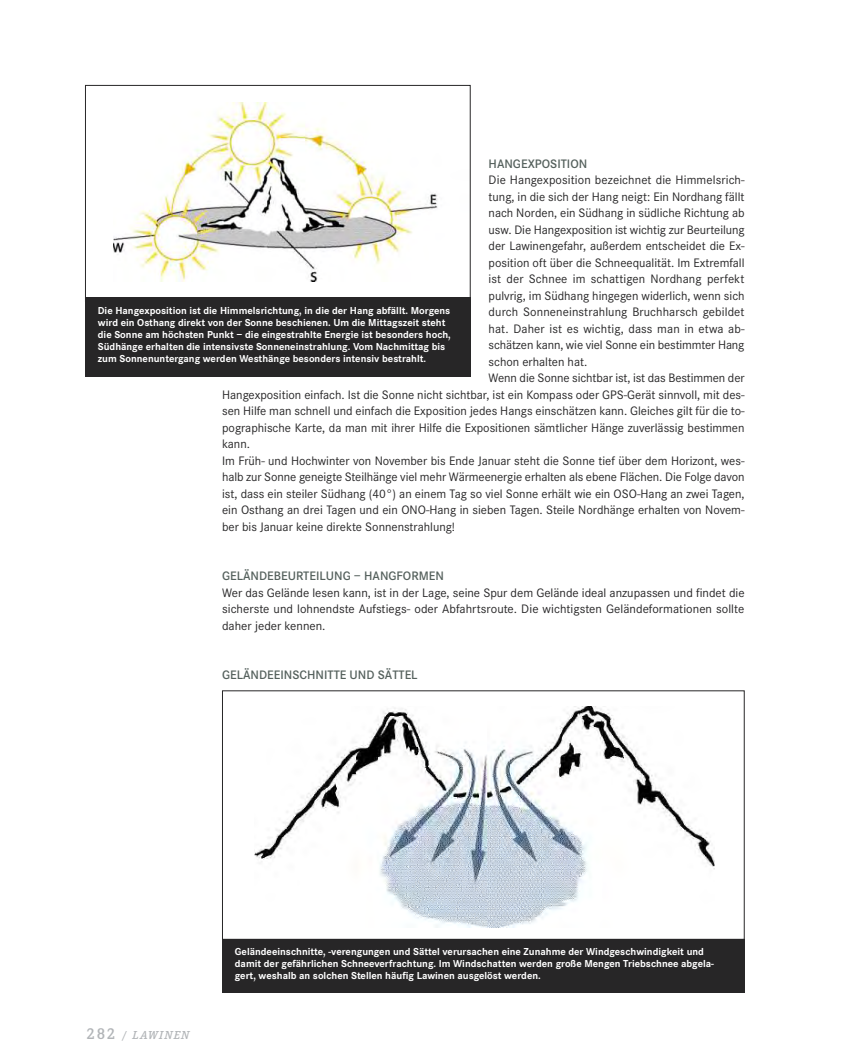
<style>
.page{position:relative;width:851px;height:1063px;background:#fff}
.page>*{position:absolute;margin:0;border:0;box-sizing:border-box;transform-origin:0 0}
.t1{font:12.75px/16.5px "Corporate S";color:#272627}
.t2{font:600 12.75px "Corporate S";color:#55615d}
.t3{font:italic 600 12px "Corporate E";letter-spacing:.1em;color:#b2b5b8}
.t4{font:700 10.5px/12px "Corporate S";color:#fff}
.s1{font-weight:600;color:#55615d}
.s2{font-style:normal;font-size:16.5px}
.s3{font-style:normal}
</style>
<div class="page">
<img style="left:113px;top:102px;width:325px;height:179px">
<div style="left:85px;top:297px;width:385px;height:79px;background:#272627"></div>
<img style="left:254px;top:707px;width:460px;height:221px">
<div style="left:222px;top:690px;width:522px;height:250px;border:1px solid #272627"></div>
<div style="left:222px;top:940px;width:522px;height:53px;background:#272627"></div>
<p class="t2" style="left:488px;top:156px;width:100px">HANGEXPOSITION</p>
<p class="t1" style="left:488px;top:171px;width:257px">Die Hangexposition bezeichnet die Himmelsrich-</p>
<p class="t1" style="left:488px;top:188px;width:257px">tung, in die sich der Hang neigt: Ein Nordhang fällt</p>
<p class="t1" style="left:488px;top:204px;width:257px">nach Norden, ein Südhang in südliche Richtung ab</p>
<p class="t1" style="left:488px;top:221px;width:257px">usw. Die Hangexposition ist wichtig zur Beurteilung</p>
<p class="t1" style="left:488px;top:237px;width:257px">der Lawinengefahr, außerdem entscheidet die Ex-</p>
<p class="t1" style="left:488px;top:254px;width:257px">position oft über die Schneequalität. Im Extremfall</p>
<p class="t1" style="left:488px;top:270px;width:257px">ist der Schnee im schattigen Nordhang perfekt</p>
<p class="t1" style="left:488px;top:287px;width:257px">pulvrig, im Südhang hingegen widerlich, wenn sich</p>
<p class="t1" style="left:488px;top:303px;width:257px">durch Sonneneinstrahlung Bruchharsch gebildet</p>
<p class="t1" style="left:488px;top:320px;width:257px">hat. Daher ist es wichtig, dass man in etwa ab-</p>
<p class="t1" style="left:488px;top:336px;width:257px">schätzen kann, wie viel Sonne ein bestimmter Hang</p>
<p class="t1" style="left:488px;top:353px;width:100px">schon erhalten hat.</p>
<p class="t1" style="left:488px;top:369px;width:257px">Wenn die Sonne sichtbar ist, ist das Bestimmen der</p>
<p class="t1" style="left:222px;top:386px;width:523px">Hangexposition einfach. Ist die Sonne nicht sichtbar, ist ein Kompass oder GPS-Gerät sinnvoll, mit des-</p>
<p class="t1" style="left:222px;top:402px;width:523px">sen Hilfe man schnell und einfach die Exposition jedes Hangs einschätzen kann. Gleiches gilt für die to-</p>
<p class="t1" style="left:222px;top:419px;width:524px">pographische Karte, da man mit ihrer Hilfe die Expositionen sämtlicher Hänge zuverlässig bestimmen</p>
<p class="t1" style="left:222px;top:435px;width:29px">kann.</p>
<p class="t1" style="left:222px;top:452px;width:523px">Im Früh- und Hochwinter von November bis Ende Januar steht die Sonne tief über dem Horizont, wes-</p>
<p class="t1" style="left:222px;top:468px;width:524px">halb zur Sonne geneigte Steilhänge viel mehr Wärmeenergie erhalten als ebene Flächen. Die Folge davon</p>
<p class="t1" style="left:222px;top:485px;width:524px">ist, dass ein steiler Südhang (40°) an einem Tag so viel Sonne erhält wie ein OSO-Hang an zwei Tagen,</p>
<p class="t1" style="left:222px;top:501px;width:523px">ein Osthang an drei Tagen und ein ONO-Hang in sieben Tagen. Steile Nordhänge erhalten von Novem-</p>
<p class="t1" style="left:222px;top:518px;width:234px">ber bis Januar keine direkte Sonnenstrahlung!</p>
<p class="t1" style="left:222px;top:567px;width:524px"><span class="s1">GELÄNDEBEURTEILUNG – HANGFORMEN<br></span>Wer das Gelände lesen kann, ist in der Lage, seine Spur dem Gelände ideal anzupassen und findet die sicherste und lohnendste Aufstiegs- oder Abfahrtsroute. Die wichtigsten Geländeformationen sollte daher jeder kennen.</p>
<p class="t2" style="left:222px;top:667px;width:197px">GELÄNDEEINSCHNITTE UND SÄTTEL</p>
<p class="t4" style="left:98px;top:304px;width:354px">Die Hangexposition ist die Himmelsrichtung, in die der Hang abfällt. Morgens wird ein Osthang direkt von der Sonne beschienen. Um die Mittagszeit steht die Sonne am höchsten Punkt – die eingestrahlte Energie ist besonders hoch, Südhänge erhalten die intensivste Sonneneinstrahlung. Vom Nachmittag bis zum Sonnenuntergang werden Westhänge besonders intensiv bestrahlt.</p>
<p class="t3" style="left:87px;top:1028px;width:104px"><span class="s2">282</span> <span class="s3">/</span> LAWINEN</p>
<p class="t4" style="left:235px;top:945px;width:480px">Geländeeinschnitte, -verengungen und Sättel verursachen eine Zunahme der Windgeschwindigkeit und damit der gefährlichen Schneeverfrachtung. Im Windschatten werden große Mengen Triebschnee abgela&shy;gert, weshalb an solchen Stellen häufig Lawinen ausgelöst werden.</p>
</div>
